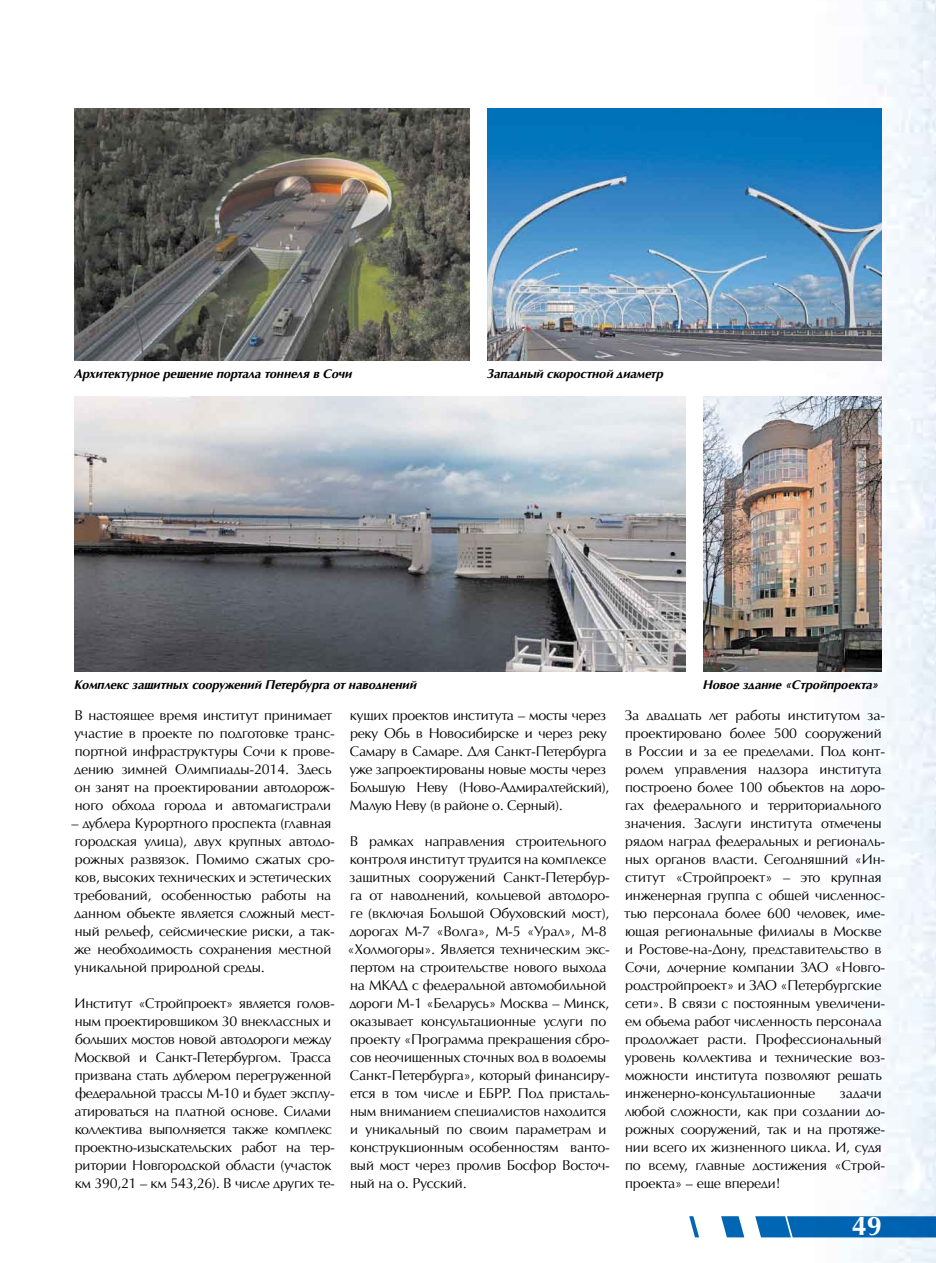
<style>
.page{position:relative;width:936px;height:1263px;background:#fff}
.page>*{position:absolute;margin:0;border:0;box-sizing:border-box;transform-origin:0 0}
.t1{font:700 27px "AG Opus High Resolution";color:#fff}
.t2{font:14.25px/18px "AG Opus High Resolution";letter-spacing:-.01em;color:#000}
.t3{font:italic 700 12.75px "AG Opus High Resolution";color:#000}
</style>
<div class="page">
<img style="left:791px;top:0;width:144px;height:1263px">
<svg style="left:689px;top:1216px;width:246px;height:21px"></svg>
<img style="left:74px;top:108px;width:395px;height:252px">
<img style="left:74px;top:396px;width:611px;height:276px">
<img style="left:487px;top:108px;width:394px;height:252px">
<img style="left:703px;top:396px;width:178px;height:276px">
<p class="t3" style="left:74px;top:366px;width:279px">Архитектурное решение портала тоннеля в Сочи</p>
<p class="t3" style="left:487px;top:366px;width:178px">Западный скоростной диаметр</p>
<p class="t3" style="left:74px;top:677px;width:344px">Комплекс защитных сооружений Петербурга от наводнений</p>
<p class="t3" style="left:703px;top:677px;width:177px">Новое здание «Стройпроекта»</p>
<p class="t2" style="left:74px;top:706px;width:262px">В настоящее время институт принимает участие в проекте по подготовке транс&shy;портной инфраструктуры Сочи к прове&shy;дению зимней Олимпиады-2014. Здесь он занят на проектировании автодорож&shy;ного обхода города и автомагистрали</p>
<p class="t2" style="left:71px;top:814px;width:265px">– дублера Курортного проспекта (главная городская улица), двух крупных автодо&shy;рожных развязок. Помимо сжатых сро&shy;ков, высоких технических и эстетических требований, особенностью работы на данном объекте является сложный мест&shy;ный рельеф, сейсмические риски, а так&shy;же необходимость сохранения местной уникальной природной среды.</p>
<p class="t2" style="left:75px;top:994px;width:262px">Институт «Стройпроект» является голов&shy;ным проектировщиком 30 внеклассных и больших мостов новой автодороги между Москвой и Санкт-Петербургом. Трасса призвана стать дублером перегруженной федеральной трассы М-10 и будет эксплу&shy;атироваться на платной основе. Силами коллектива выполняется также комплекс проектно-изыскательских работ на тер&shy;ритории Новгородской области (участок км 390,21 – км 543,26). В числе других те-</p>
<p class="t2" style="left:349px;top:706px;width:262px">кущих проектов института – мосты через реку Обь в Новосибирске и через реку Самару в Самаре. Для Санкт-Петербурга уже запроектированы новые мосты через Большую Неву (Ново-Адмиралтейский), Малую Неву (в районе о. Серный).</p>
<p class="t2" style="left:347px;top:832px;width:264px">В рамках направления строительного контроля институт трудится на комплексе защитных сооружений Санкт-Петербур&shy;га от наводнений, кольцевой автодоро&shy;ге (включая Большой Обуховский мост), дорогах М-7 «Волга», М-5 «Урал», М-8 «Холмогоры». Является техническим экс&shy;пертом на строительстве нового выхода на МКАД с федеральной автомобильной дороги М-1 «Беларусь» Москва – Минск, оказывает консультационные услуги по проекту «Программа прекращения сбро&shy;сов неочищенных сточных вод в водоемы Санкт-Петербурга», который финансиру&shy;ется в том числе и ЕБРР. Под присталь&shy;ным вниманием специалистов находится и уникальный по своим параметрам и конструкционным особенностям ванто&shy;вый мост через пролив Босфор Восточ&shy;ный на о. Русский.</p>
<p class="t2" style="left:624px;top:706px;width:262px">За двадцать лет работы институтом за&shy;проектировано более 500 сооружений в России и за ее пределами. Под конт&shy;ролем управления надзора института построено более 100 объектов на доро&shy;гах федерального и территориального значения. Заслуги института отмечены рядом наград федеральных и региональ&shy;ных органов власти. Сегодняшний «Ин&shy;ститут «Стройпроект» – это крупная инженерная группа с общей численнос&shy;тью персонала более 600 человек, име&shy;ющая региональные филиалы в Москве и Ростове-на-Дону, представительство в Сочи, дочерние компании ЗАО «Новго&shy;родстройпроект» и ЗАО «Петербургские сети». В связи с постоянным увеличени&shy;ем объема работ численность персонала продолжает расти. Профессиональный уровень коллектива и технические воз&shy;можности института позволяют решать инженерно-консультационные</p>
<p class="t2" style="left:624px;top:1084px;width:262px;text-indent:215px">задачи любой сложности, как при создании до&shy;рожных сооружений, так и на протяже&shy;нии всего их жизненного цикла. И, судя по всему, главные достижения «Строй&shy;проекта» – еще впереди!</p>
<h1 class="t1" style="left:851px;top:1210px;width:32px">49</h1>
</div>
